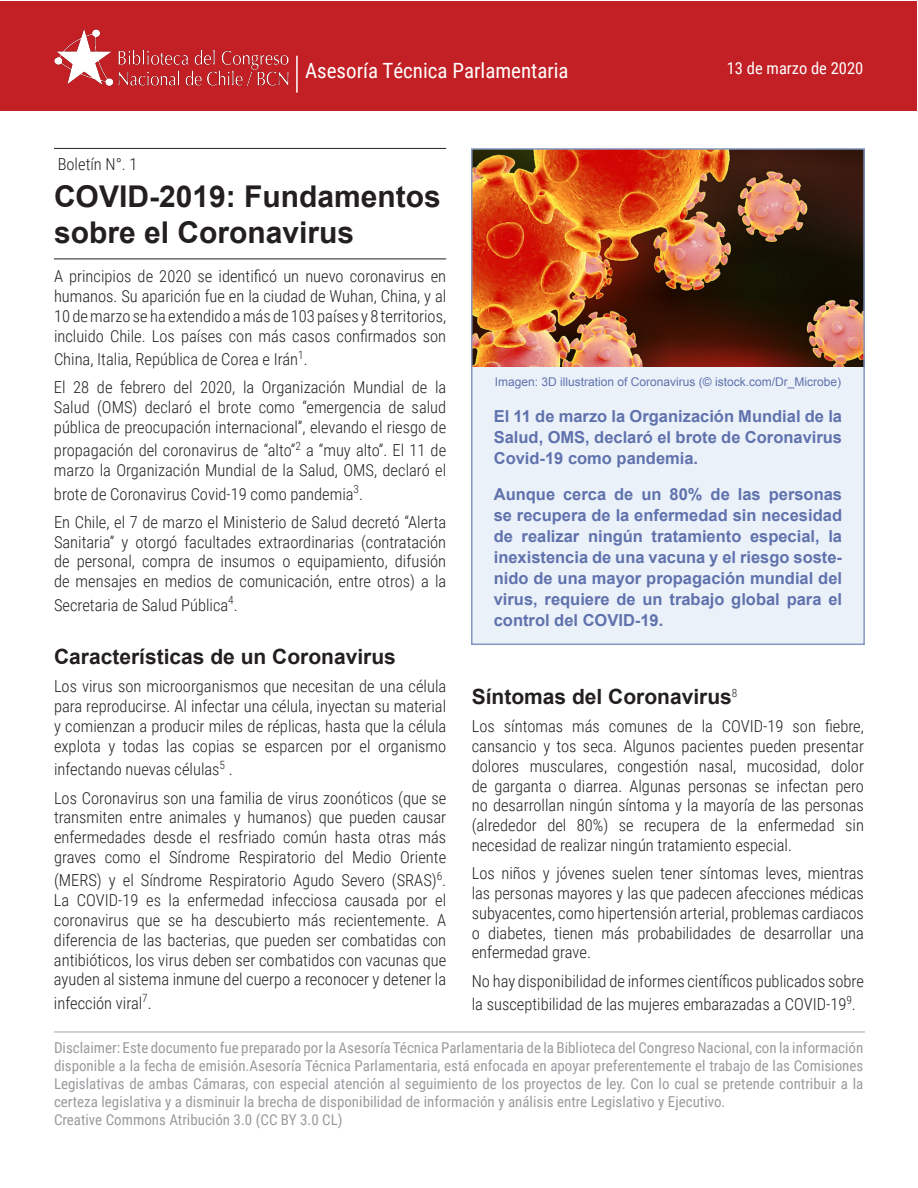
<style>
.page{position:relative;width:918px;height:1188px;background:#fff}
.page>*{position:absolute;margin:0;border:0;box-sizing:border-box;transform-origin:0 0}
.t1{font:700 30px/36px "Arial";color:#231f20}
.Estilo_de_párrafo_1{font:700 21px "Arial";color:#231f20}
.t2{font:21px "Roboto Condensed";color:#fff}
.Estilo_de_párrafo_1-2{font:300 16.5px/19.8px "Roboto Condensed";color:#231f20;text-align:justify}
.t3{font:700 16.5px/21px "Arial";color:#6072ad;text-align:justify}
.t4{font:16.5px "Roboto Condensed";color:#fff}
.t5{font:15px/18px "Roboto Condensed";color:#999b9e;text-align:justify}
.t6{font:12px "Arial";color:#6072ad}
</style>
<div class="page">
<div style="left:1px;top:1px;width:916px;height:110px;background:#c32025"></div>
<img style="left:54px;top:29px;width:235px;height:57px">
<hr style="left:296px;top:56px;width:2px;height:37px;background:#fff">
<div style="left:472px;top:149px;width:392px;height:495px;background:#eaf1f9"></div>
<img style="left:474px;top:151px;width:388px;height:216px">
<div style="left:471px;top:148px;width:394px;height:497px;border:2px solid #8497c0"></div>
<hr style="left:54px;top:1031px;width:811px;height:2px;background:#c1c3c2">
<hr style="left:54px;top:148px;width:392px;height:1px;background:#231f20">
<hr style="left:54px;top:259px;width:392px;height:1px;background:#231f20">
<p class="Estilo_de_párrafo_1-2" style="left:58px;top:153px;width:81px">Boletín N°. 1</p>
<p class="t2" style="left:305px;top:56px;width:265px">Asesoría Técnica Parlamentaria</p>
<p class="t4" style="left:727px;top:57px;width:138px">13 de marzo de 2020</p>
<p class="t1" style="left:54px;top:179px;width:388px">COVID-2019: Fundamentos sobre el Coronavirus</p>
<p class="Estilo_de_párrafo_1-2" style="left:54px;top:266px;width:394px">A principios de 2020 se identificó un nuevo coronavirus en humanos. Su aparición fue en la ciudad de Wuhan, China, y al 10 de marzo se ha extendido a más de 103 países y 8 territorios, incluido Chile. Los países con más casos confirmados son</p>
<p class="Estilo_de_párrafo_1-2" style="left:54px;top:349px;width:255px">China, Italia, República de Corea e Irán<sup>1</sup>.</p>
<p class="Estilo_de_párrafo_1-2" style="left:54px;top:377px;width:394px">El 28 de febrero del 2020, la Organización Mundial de la Salud (OMS) declaró el brote como “emergencia de salud pública de preocupación internacional”, elevando el riesgo de</p>
<p class="Estilo_de_párrafo_1-2" style="left:54px;top:440px;width:394px">propagación del coronavirus de “alto”<sup>2</sup> a “muy alto”. El 11 de marzo la Organización Mundial de la Salud, OMS, declaró el</p>
<p class="Estilo_de_párrafo_1-2" style="left:54px;top:483px;width:311px">brote de Coronavirus Covid-19 como pandemia<sup>3</sup>.</p>
<p class="Estilo_de_párrafo_1-2" style="left:54px;top:511px;width:394px">En Chile, el 7 de marzo el Ministerio de Salud decretó “Alerta Sanitaria” y otorgó facultades extraordinarias (contratación de personal, compra de insumos o equipamiento, difusión de mensajes en medios de comunicación, entre otros) a la</p>
<p class="Estilo_de_párrafo_1-2" style="left:54px;top:594px;width:185px">Secretaria de Salud Pública<sup>4</sup>.</p>
<p class="Estilo_de_párrafo_1" style="left:54px;top:643px;width:343px">Características de un Coronavirus</p>
<p class="Estilo_de_párrafo_1-2" style="left:54px;top:676px;width:394px">Los virus son microorganismos que necesitan de una célula para reproducirse. Al infectar una célula, inyectan su material y comienzan a producir miles de réplicas, hasta que la célula explota y todas las copias se esparcen por el organismo</p>
<p class="Estilo_de_párrafo_1-2" style="left:54px;top:759px;width:180px">infectando nuevas células<sup>5</sup> .</p>
<p class="Estilo_de_párrafo_1-2" style="left:54px;top:787px;width:394px">Los Coronavirus son una familia de virus zoonóticos (que se transmiten entre animales y humanos) que pueden causar enfermedades desde el resfriado común hasta otras más graves como el Síndrome Respiratorio del Medio Oriente</p>
<p class="Estilo_de_párrafo_1-2" style="left:54px;top:870px;width:394px">(MERS) y el Síndrome Respiratorio Agudo Severo (SRAS)<sup>6</sup>.<br>La COVID-19 es la enfermedad infecciosa causada por el coronavirus que se ha descubierto más recientemente. A diferencia de las bacterias, que pueden ser combatidas con antibióticos, los virus deben ser combatidos con vacunas que ayuden al sistema inmune del cuerpo a reconocer y detener la</p>
<p class="Estilo_de_párrafo_1-2" style="left:54px;top:992px;width:99px">infección viral<sup>7</sup>.</p>
<p class="t6" style="left:495px;top:374px;width:348px">Imagen: 3D illustration of Coronavirus (© istock.com/Dr_Microbe)</p>
<p class="t3" style="left:494px;top:406px;width:350px">El 11 de marzo la Organización Mundial de la Salud, OMS, declaró el brote de Coronavirus Covid-19 como pandemia.</p>
<p class="t3" style="left:494px;top:484px;width:350px">Aunque cerca de un 80% de las personas se recupera de la enfermedad sin necesidad de realizar ningún tratamiento especial, la inexistencia de una vacuna y el riesgo soste&shy;nido de una mayor propagación mundial del virus, requiere de un trabajo global para el control del COVID-19.</p>
<p class="Estilo_de_párrafo_1" style="left:472px;top:683px;width:267px">Síntomas del Coronavirus<sup>8</sup></p>
<p class="Estilo_de_párrafo_1-2" style="left:472px;top:716px;width:394px">Los síntomas más comunes de la COVID-19 son fiebre, cansancio y tos seca. Algunos pacientes pueden presentar dolores musculares, congestión nasal, mucosidad, dolor de garganta o diarrea. Algunas personas se infectan pero no desarrollan ningún síntoma y la mayoría de las personas (alrededor del 80%) se recupera de la enfermedad sin necesidad de realizar ningún tratamiento especial.</p>
<p class="Estilo_de_párrafo_1-2" style="left:472px;top:863px;width:394px">Los niños y jóvenes suelen tener síntomas leves, mientras las personas mayores y las que padecen afecciones médicas subyacentes, como hipertensión arterial, problemas cardiacos o diabetes, tienen más probabilidades de desarrollar una enfermedad grave.</p>
<p class="Estilo_de_párrafo_1-2" style="left:472px;top:969px;width:394px;line-height:23.4px">No hay disponibilidad de informes científicos publicados sobre la susceptibilidad de las mujeres embarazadas a COVID-19<sup>9</sup>.</p>
<p class="t5" style="left:54px;top:1038px;width:811px">Disclaimer: Este documento fue preparado por la Asesoría Técnica Parlamentaria de la Biblioteca del Congreso Nacional, con la información disponible a la fecha de emisión.Asesoría Técnica Parlamentaria, está enfocada en apoyar preferentemente el trabajo de las Comisiones Legislativas de ambas Cámaras, con especial atención al seguimiento de los proyectos de ley. Con lo cual se pretende contribuir a la certeza legislativa y a disminuir la brecha de disponibilidad de información y análisis entre Legislativo y Ejecutivo.</p>
<p class="t5" style="left:54px;top:1110px;width:290px">Creative Commons Atribución 3.0 (CC BY 3.0 CL)</p>
</div>
